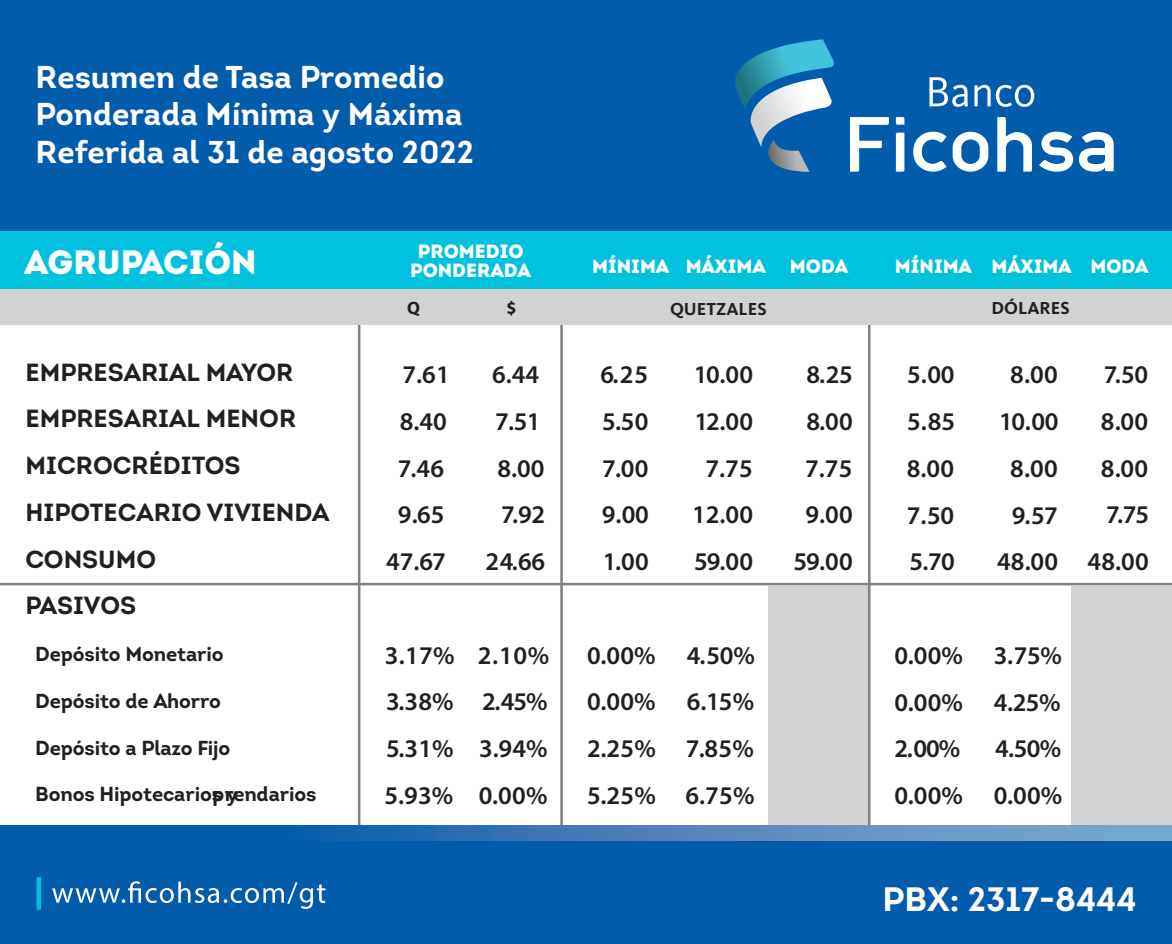
<style>
.page{position:relative;width:1172px;height:944px;background:#fff}
.page>*{position:absolute;margin:0;border:0;box-sizing:border-box;transform-origin:0 0}
.t1{font:700 33.75px "Intro";color:#fff}
.t2{font:900 33.75px "Intro";color:#fff}
.t3{font:700 31.5px/37.8px "Intro";color:#fff}
.t4{font:600 25.65px/46.8px "Myriad Pro";letter-spacing:.005em;color:#231f20;text-align:justify}
.t5{font:700 24.75px/46.8px "Intro";color:#231f20}
.t6{font:700 20.25px "Intro";letter-spacing:-.005em;color:#231f20}
.t7{font:900 19.12px/18.4px "Intro";color:#fff;text-align:center}
.t8{font:700 18px "Kievit OT";color:#231f20}
.t9{font:700 18px "Myriad Pro";color:#231f20}
</style>
<div class="page">
<div style="left:768px;top:585px;width:101px;height:240px;background:#d1d2d4"></div>
<div style="left:1071px;top:585px;width:101px;height:240px;background:#d1d2d4"></div>
<hr style="left:358px;top:265px;width:2px;height:606px;background:#808285">
<hr style="left:0;top:582px;width:1172px;height:3px;background:#808285">
<hr style="left:560px;top:265px;width:3px;height:611px;background:#808285">
<hr style="left:868px;top:265px;width:2px;height:611px;background:#808285">
<div style="left:0;top:289px;width:1172px;height:36px;background:#d1d2d4"></div>
<div style="left:0;top:228px;width:1172px;height:61px;background:#00c2df"></div>
<div style="left:0;top:0;width:1172px;height:230px;background:#015dab"></div>
<div style="left:0;top:840px;width:1172px;height:103px;background:#015dab"></div>
<svg style="left:0;top:825px;width:1172px;height:15px;background:#3d7bb8"></svg>
<svg style="left:52px;top:881px;width:273px;height:27px"></svg>
<hr style="left:37px;top:877px;width:4px;height:32px;background:#00c2df">
<svg style="left:735px;top:39px;width:99px;height:133px"></svg>
<svg style="left:850px;top:117px;width:264px;height:55px"></svg>
<svg style="left:929px;top:77px;width:39px;height:30px"></svg>
<svg style="left:974px;top:85px;width:60px;height:22px"></svg>
<p class="t3" style="left:36px;top:57px;width:440px">Resumen de Tasa Promedio<br>Ponderada Mínima y Máxima<br>Referida al 31 de agosto 2022</p>
<h1 class="t2" style="left:24px;top:240px;width:234px">AGRUPACIÓN</h1>
<p class="t5" style="left:26px;top:348px;width:306px">EMPRESARIAL MAYOR<br>EMPRESARIAL MENOR<br>MICROCRÉDITOS<br>HIPOTECARIO VIVIENDA<br>CONSUMO<br>PASIVOS</p>
<p class="t6" style="left:35px;top:641px;width:190px">Depósito Monetario</p>
<p class="t6" style="left:35px;top:687px;width:187px">Depósito de Ahorro</p>
<p class="t6" style="left:35px;top:734px;width:197px">Depósito a Plazo Fijo</p>
<p class="t6" style="left:35px;top:781px;width:283px">Bonos Hipotecarios pryendarios</p>
<p class="t7" style="left:410px;top:242px;width:122px">PROMEDIO<br>PONDERADA</p>
<p class="t7" style="left:592px;top:256px;width:175px">MÍNIMA MÁXIMA</p>
<p class="t7" style="left:790px;top:256px;width:60px">MODA</p>
<p class="t7" style="left:895px;top:256px;width:178px">MÍNIMA MÁXIMA</p>
<p class="t9" style="left:407px;top:296px;width:14px">Q</p>
<p class="t9" style="left:507px;top:296px;width:11px">$</p>
<p class="t8" style="left:670px;top:298px;width:98px">QUETZALES</p>
<p class="t8" style="left:991px;top:297px;width:80px">DÓLARES</p>
<p class="t7" style="left:1090px;top:256px;width:60px">MODA</p>
<p class="t4" style="left:386px;top:350px;width:65px;text-align:right">7.61<br>8.40<br>7.46<br>9.65<br>47.67</p>
<p class="t4" style="left:485px;top:350px;width:61px;text-align:right">6.44<br>7.51<br>8.00<br>7.92<br>24.66</p>
<p class="t4" style="left:600px;top:350px;width:50px">6.25<br>5.50<br>7.00<br>9.00<br>1.00</p>
<p class="t4" style="left:692px;top:350px;width:62px;text-align:center">10.00<br>12.00<br>7.75<br>12.00<br>59.00</p>
<p class="t4" style="left:794px;top:350px;width:61px;text-align:center">8.25<br>8.00<br>7.75<br>9.00<br>59.00</p>
<p class="t4" style="left:907px;top:350px;width:50px">5.00<br>5.85<br>8.00<br>7.50<br>5.70</p>
<p class="t4" style="left:997px;top:350px;width:63px;text-align:center">8.00<br>10.00<br>8.00<br>9.57<br>48.00</p>
<p class="t4" style="left:1088px;top:350px;width:63px;text-align:right">7.50<br>8.00<br>8.00<br>7.75<br>48.00</p>
<p class="t4" style="left:384px;top:630px;width:72px">3.17% 3.38% 5.31% 5.93%</p>
<p class="t4" style="left:478px;top:631px;width:73px">2.10% 2.45% 3.94% 0.00%</p>
<p class="t4" style="left:587px;top:631px;width:70px">0.00% 0.00% 2.25% 5.25%</p>
<p class="t4" style="left:685px;top:631px;width:71px">4.50% 6.15% 7.85% 6.75%</p>
<p class="t4" style="left:894px;top:631px;width:70px">0.00% 0.00% 2.00% 0.00%</p>
<p class="t4" style="left:994px;top:631px;width:70px">3.75% 4.25% 4.50% 0.00%</p>
<h1 class="t1" style="left:882px;top:877px;width:256px">PBX: 2317-8444</h1>
</div>
